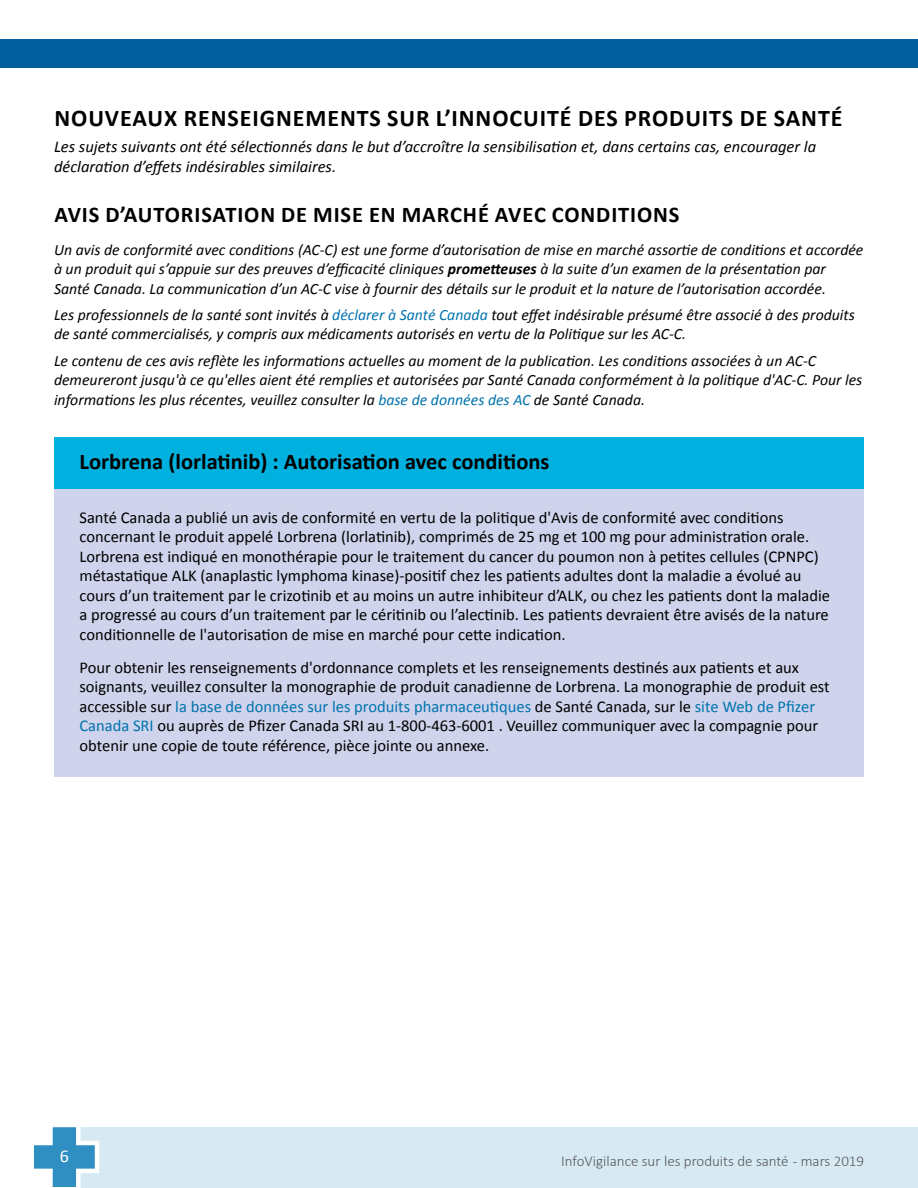
<style>
.page{position:relative;width:918px;height:1188px;background:#fff}
.page>*{position:absolute;margin:0;border:0;box-sizing:border-box;transform-origin:0 0}
.t1{font:700 24px "Calibri";letter-spacing:.04em;color:#000}
.t2{font:700 22.5px "Calibri";color:#000}
.t3{font:700 22.5px "Calibri";letter-spacing:.04em;color:#000}
.t4{font:18px "Calibri";color:#fff}
.t5{font:16.5px/19.5px "Calibri";color:#000}
.t6{font:italic 16.5px/19.5px "Calibri";color:#000}
.t7{font:italic 15.75px/19.5px "Calibri";color:#000}
.t8{font:300 15px "Calibri";color:#58595b}
.s1{font-weight:700}
.s2{color:#0073ae}
</style>
<div class="page">
<div style="left:64px;top:1127px;width:854px;height:61px;background:#d7eaf3"></div>
<svg style="left:33px;top:1127px;width:67px;height:61px"></svg>
<div style="left:0;top:39px;width:918px;height:29px;background:#005f9c"></div>
<div style="left:54px;top:459px;width:810px;height:318px;background:#cfd3eb"></div>
<div style="left:54px;top:438px;width:810px;height:51px;background:#00b0de"></div>
<h1 class="t1" style="left:54px;top:103px;width:790px">NOUVEAUX RENSEIGNEMENTS SUR L’INNOCUITÉ DES PRODUITS DE SANTÉ</h1>
<p class="t6" style="left:54px;top:136px;width:764px">Les sujets suivants ont été sélectionnés dans le but d’accroître la sensibilisation et, dans certains cas, encourager la déclaration d’effets indésirables similaires.</p>
<h2 class="t3" style="left:54px;top:200px;width:627px">AVIS D’AUTORISATION DE MISE EN MARCHÉ AVEC CONDITIONS</h2>
<p class="t7" style="left:54px;top:239px;width:811px">Un avis de conformité avec conditions (AC-C) est une forme d’autorisation de mise en marché assortie de conditions et accordée à un produit qui s’appuie sur des preuves d’efficacité cliniques <span class="s1">prometteuses</span> à la suite d’un examen de la présentation par<br>Santé Canada. La communication d’un AC-C vise à fournir des détails sur le produit et la nature de l’autorisation accordée.</p>
<p class="t7" style="left:54px;top:304px;width:802px">Les professionnels de la santé sont invités à <span class="s2">déclarer à Santé Canada</span> tout effet indésirable présumé être associé à des produits de santé commercialisés, y compris aux médicaments autorisés en vertu de la Politique sur les AC-C.</p>
<p class="t7" style="left:54px;top:350px;width:810px">Le contenu de ces avis reflète les informations actuelles au moment de la publication. Les conditions associées à un AC-C demeureront jusqu'à ce qu'elles aient été remplies et autorisées par Santé Canada conformément à la politique d'AC-C. Pour les informations les plus récentes, veuillez consulter la <span class="s2">base de données des AC</span> de Santé Canada.</p>
<h2 class="t2" style="left:79px;top:447px;width:472px">Lorbrena (lorlatinib) : Autorisation avec conditions</h2>
<p class="t5" style="left:80px;top:507px;width:752px">Santé Canada a publié un avis de conformité en vertu de la politique d'Avis de conformité avec conditions concernant le produit appelé Lorbrena (lorlatinib), comprimés de 25 mg et 100 mg pour administration orale.<br>Lorbrena est indiqué en monothérapie pour le traitement du cancer du poumon non à petites cellules (CPNPC) métastatique ALK (anaplastic lymphoma kinase)-positif chez les patients adultes dont la maladie a évolué au cours d’un traitement par le crizotinib et au moins un autre inhibiteur d’ALK, ou chez les patients dont la maladie a progressé au cours d’un traitement par le céritinib ou l’alectinib. Les patients devraient être avisés de la nature conditionnelle de l'autorisation de mise en marché pour cette indication.</p>
<p class="t5" style="left:80px;top:657px;width:752px">Pour obtenir les renseignements d'ordonnance complets et les renseignements destinés aux patients et aux soignants, veuillez consulter la monographie de produit canadienne de Lorbrena. La monographie de produit est accessible sur <span class="s2">la base de données sur les produits pharmaceutiques</span> de Santé Canada, sur le <span class="s2">site Web de Pfizer Canada SRI</span> ou auprès de Pfizer Canada SRI au 1-800-463-6001 . Veuillez communiquer avec la compagnie pour obtenir une copie de toute référence, pièce jointe ou annexe.</p>
<p class="t4" style="left:60px;top:1144px;width:11px">6</p>
<p class="t8" style="left:561px;top:1152px;width:304px">InfoVigilance sur les produits de santé - mars 2019</p>
</div>
